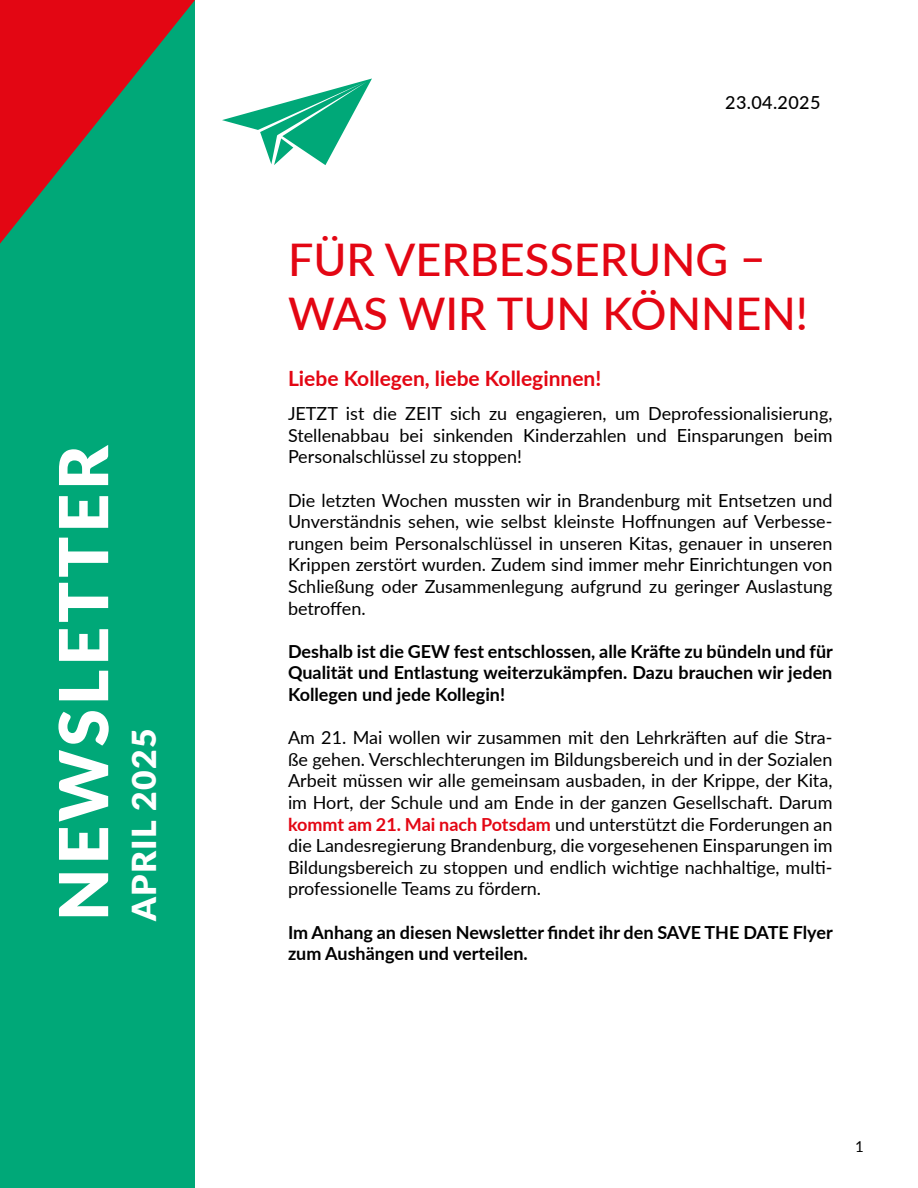
<style>
.page{position:relative;width:918px;height:1188px;background:#fff}
.page>*{position:absolute;margin:0;border:0;box-sizing:border-box;transform-origin:0 0}
.t1{font:900 67.5px "Lato";letter-spacing:.06em;color:#fff}
.t2{font:500 45px/54px "Lato";color:#e30613}
.t3{font:900 33px "Lato";letter-spacing:.04em;color:#fff}
.t4{font:700 21px "Lato";color:#e30613}
.t5{font:18px/21.6px "Lato";color:#000;text-align:justify}
.t6{font:700 18px/21.6px "Lato";color:#000;text-align:justify}
.t7{font:500 18px "Lato";letter-spacing:.02em;color:#000}
.t8{font:15px "Lato";color:#000}
.s1{font-weight:700;color:#e30613}
</style>
<div class="page">
<div style="left:0;top:0;width:195px;height:1187px;background:#00a878"></div>
<svg style="left:0;top:0;width:195px;height:244px"></svg>
<svg style="left:222px;top:79px;width:150px;height:86px"></svg>
<h1 class="t1" style="left:33px;top:921px;width:478px;rotate:-90deg">NEWSLETTER</h1>
<h3 class="t3" style="left:119px;top:921px;width:194px;rotate:-90deg">APRIL 2025</h3>
<p class="t7" style="left:725px;top:90px;width:97px">23.04.2025</p>
<h2 class="t2" style="left:288px;top:231px;width:522px">FÜR VERBESSERUNG –<br>WAS WIR TUN KÖNNEN!</h2>
<p class="t4" style="left:288px;top:363px;width:315px">Liebe Kollegen, liebe Kolleginnen!</p>
<p class="t5" style="left:288px;top:402px;width:546px">JETZT ist die ZEIT sich zu engagieren, um Deprofessionalisierung, Stellenabbau bei sinkenden Kinderzahlen und Einsparungen beim Personalschlüssel zu stoppen!</p>
<p class="t5" style="left:288px;top:488px;width:546px">Die letzten Wochen mussten wir in Brandenburg mit Entsetzen und Unverständnis sehen, wie selbst kleinste Hoffnungen auf Verbesse&shy;rungen beim Personalschlüssel in unseren Kitas, genauer in unseren Krippen zerstört wurden. Zudem sind immer mehr Einrichtungen von Schließung oder Zusammenlegung aufgrund zu geringer Auslastung betroffen.</p>
<p class="t6" style="left:288px;top:640px;width:546px">Deshalb ist die GEW fest entschlossen, alle Kräfte zu bündeln und für Qualität und Entlastung weiterzukämpfen. Dazu brauchen wir jeden Kollegen und jede Kollegin!</p>
<p class="t5" style="left:288px;top:726px;width:546px">Am 21. Mai wollen wir zusammen mit den Lehrkräften auf die Stra&shy;ße gehen. Verschlechterungen im Bildungsbereich und in der Sozialen Arbeit müssen wir alle gemeinsam ausbaden, in der Krippe, der Kita, im Hort, der Schule und am Ende in der ganzen Gesellschaft. Darum <span class="s1">kommt am 21. Mai nach Potsdam</span> und unterstützt die Forderungen an die Landesregierung Brandenburg, die vorgesehenen Einsparungen im Bildungsbereich zu stoppen und endlich wichtige nachhaltige, multi&shy;professionelle Teams zu fördern.</p>
<p class="t6" style="left:288px;top:920px;width:546px">Im Anhang an diesen Newsletter findet ihr den SAVE THE DATE Flyer zum Aushängen und verteilen.</p>
<p class="t8" style="left:855px;top:1136px;width:10px">1</p>
</div>
